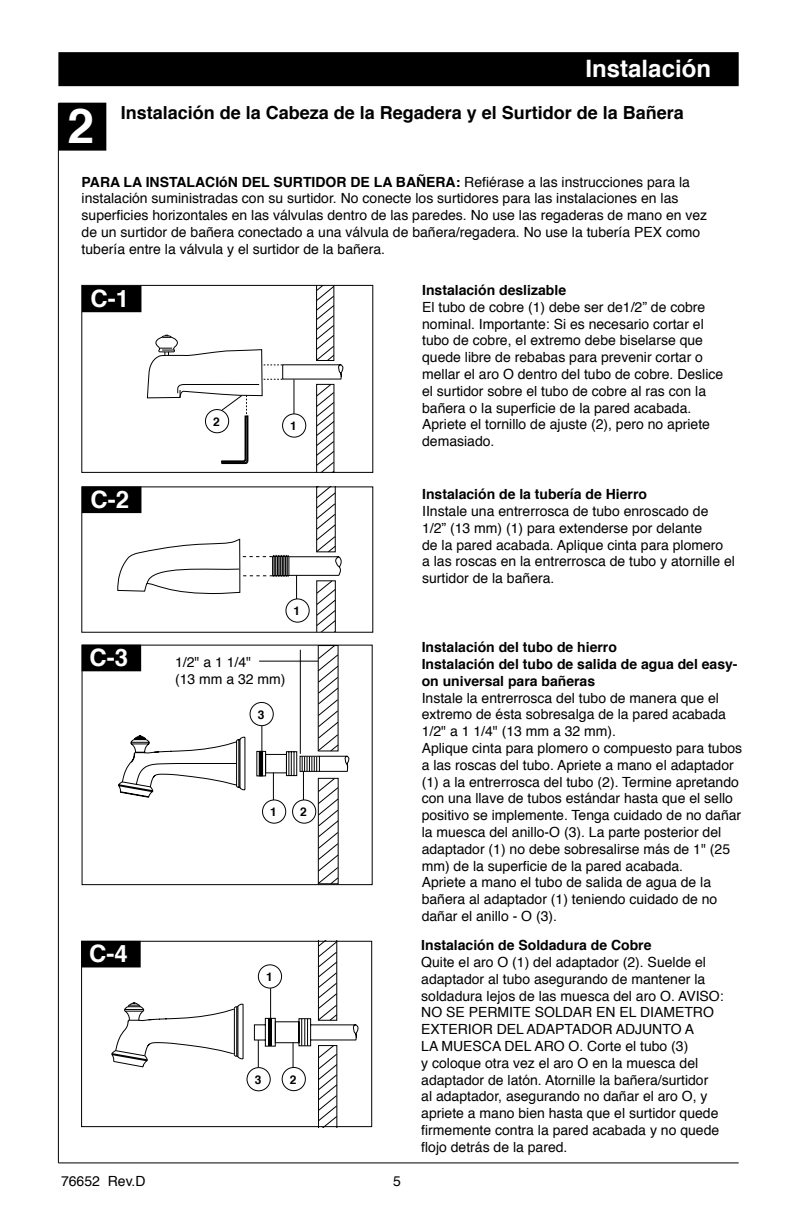
<style>
.page{position:relative;width:792px;height:1224px;background:#fff}
.page>*{position:absolute;margin:0;border:0;box-sizing:border-box;transform-origin:0 0}
.t1{font:700 48px "Helvetica";color:#fff}
.t2{font:700 24px "Helvetica";color:#fff}
.t3{font:700 18px "Helvetica";color:#000}
.t4{font:14px/16.8px "Helvetica";color:#000}
.t5{font:700 14px/16.8px "Helvetica";color:#000}
.t6{font:700 12px "Helvetica";color:#000}
.s1{font-weight:700}
</style>
<div class="page">
<div style="left:59px;top:53px;width:679px;height:32px;background:#000"></div>
<div style="left:58px;top:52px;width:681px;height:34px;border:2px solid #000"></div>
<div style="left:59px;top:104px;width:46px;height:46px;background:#000"></div>
<div style="left:58px;top:103px;width:48px;height:48px;border:2px solid #000"></div>
<hr style="left:58px;top:103px;width:1px;height:1060px;background:#000">
<hr style="left:58px;top:1162px;width:681px;height:1px;background:#000">
<svg style="left:147px;top:287px;width:196px;height:184px"></svg>
<svg style="left:117px;top:488px;width:225px;height:143px"></svg>
<div style="left:83px;top:487px;width:57px;height:25px;background:#000"></div>
<div style="left:82px;top:486px;width:59px;height:27px;border:2px solid #000"></div>
<div style="left:83px;top:287px;width:57px;height:24px;background:#000"></div>
<div style="left:82px;top:286px;width:59px;height:26px;border:2px solid #000"></div>
<div style="left:81px;top:285px;width:292px;height:188px;border:1px solid #000"></div>
<svg style="left:205px;top:410px;width:24px;height:23px"></svg>
<div style="left:205px;top:409px;width:24px;height:24px;border:1px solid #000;border-radius:50%"></div>
<div style="left:211px;top:415px;width:12px;height:13px;background:#fff"></div>
<div style="left:283px;top:414px;width:23px;height:23px;background:#fff;border-radius:50%"></div>
<div style="left:282px;top:413px;width:24px;height:25px;border:1px solid #000;border-radius:50%"></div>
<svg style="left:286px;top:599px;width:23px;height:23px"></svg>
<div style="left:285px;top:598px;width:25px;height:25px;border:1px solid #000;border-radius:50%"></div>
<div style="left:292px;top:604px;width:11px;height:13px;background:#fff"></div>
<div style="left:83px;top:646px;width:57px;height:24px;background:#000"></div>
<div style="left:82px;top:645px;width:59px;height:26px;border:2px solid #000"></div>
<div style="left:82px;top:645px;width:291px;height:240px;border:1px solid #000"></div>
<svg style="left:118px;top:645px;width:233px;height:239px"></svg>
<div style="left:263px;top:800px;width:23px;height:23px;background:#fff;border-radius:50%"></div>
<div style="left:262px;top:799px;width:24px;height:25px;border:1px solid #000;border-radius:50%"></div>
<div style="left:293px;top:800px;width:23px;height:23px;background:#fff;border-radius:50%"></div>
<div style="left:292px;top:799px;width:24px;height:25px;border:1px solid #000;border-radius:50%"></div>
<svg style="left:250px;top:702px;width:23px;height:24px"></svg>
<div style="left:250px;top:702px;width:24px;height:24px;border:1px solid #000;border-radius:50%"></div>
<div style="left:256px;top:708px;width:12px;height:13px;background:#fff"></div>
<svg style="left:81px;top:967px;width:291px;height:161px"></svg>
<svg style="left:254px;top:943px;width:106px;height:185px"></svg>
<hr style="left:270px;top:988px;width:1px;height:30px;background:#000">
<div style="left:82px;top:942px;width:58px;height:24px;background:#000"></div>
<div style="left:81px;top:941px;width:60px;height:26px;border:2px solid #000"></div>
<div style="left:81px;top:941px;width:291px;height:186px;border:1px solid #000"></div>
<svg style="left:258px;top:965px;width:24px;height:23px"></svg>
<div style="left:258px;top:964px;width:24px;height:25px;border:1px solid #000;border-radius:50%"></div>
<div style="left:264px;top:970px;width:12px;height:13px;background:#fff"></div>
<svg style="left:282px;top:1067px;width:23px;height:24px"></svg>
<div style="left:282px;top:1067px;width:24px;height:24px;border:1px solid #000;border-radius:50%"></div>
<div style="left:288px;top:1073px;width:12px;height:13px;background:#fff"></div>
<div style="left:247px;top:1068px;width:23px;height:23px;background:#fff;border-radius:50%"></div>
<div style="left:247px;top:1067px;width:24px;height:24px;border:1px solid #000;border-radius:50%"></div>
<h1 class="t1" style="left:67px;top:87px;width:28px">2</h1>
<h2 class="t2" style="left:586px;top:49px;width:127px">Instalación</h2>
<p class="t3" style="left:121px;top:98px;width:565px">Instalación de la Cabeza de la Regadera y el Surtidor de la Bañera</p>
<p class="t4" style="left:82px;top:174px;width:627px"><span class="s1">PARA LA INSTALACIóN DEL SURTIDOR DE LA BAÑERA:</span> Refiérase a las instrucciones para la instalación suministradas con su surtidor. No conecte los surtidores para las instalaciones en las superficies horizontales en las válvulas dentro de las paredes. No use las regaderas de mano en vez de un surtidor de bañera conectado a una válvula de bañera/regadera. No use la tubería PEX como tubería entre la válvula y el surtidor de la bañera.</p>
<p class="t5" style="left:422px;top:282px;width:145px">Instalación deslizable</p>
<p class="t4" style="left:422px;top:299px;width:303px">El tubo de cobre (1) debe ser de1/2” de cobre nominal. Importante: Si es necesario cortar el tubo de cobre, el extremo debe biselarse que quede libre de rebabas para prevenir cortar o mellar el aro O dentro del tubo de cobre. Deslice el surtidor sobre el tubo de cobre al ras con la bañera o la superficie de la pared acabada.<br>Apriete el tornillo de ajuste (2), pero no apriete demasiado.</p>
<h2 class="t2" style="left:90px;top:279px;width:40px">C-1</h2>
<p class="t6" style="left:213px;top:412px;width:8px">2</p>
<p class="t6" style="left:290px;top:416px;width:8px">1</p>
<h2 class="t2" style="left:91px;top:480px;width:40px">C-2</h2>
<p class="t5" style="left:422px;top:486px;width:226px">Instalación de la tubería de Hierro</p>
<p class="t4" style="left:422px;top:503px;width:314px">IInstale una entrerrosca de tubo enroscado de 1/2” (13 mm) (1) para extenderse por delante<br>de la pared acabada. Aplique cinta para plomero<br>a las roscas en la entrerrosca de tubo y atornille el surtidor de la bañera.</p>
<p class="t6" style="left:294px;top:601px;width:8px">1</p>
<h2 class="t2" style="left:90px;top:638px;width:40px">C-3</h2>
<p class="t4" style="left:175px;top:654px;width:112px">1/2" a 1 1/4"<br>(13 mm a 32 mm)</p>
<p class="t6" style="left:258px;top:705px;width:8px">3</p>
<p class="t6" style="left:270px;top:802px;width:8px">1</p>
<p class="t6" style="left:300px;top:802px;width:8px">2</p>
<p class="t5" style="left:422px;top:639px;width:317px">Instalación del tubo de hierro<br>Instalación del tubo de salida de agua del easy&shy;on universal para bañeras</p>
<p class="t4" style="left:422px;top:690px;width:322px">Instale la entrerrosca del tubo de manera que el extremo de ésta sobresalga de la pared acabada 1/2" a 1 1/4" (13 mm a 32 mm).<br>Aplique cinta para plomero o compuesto para tubos a las roscas del tubo. Apriete a mano el adaptador (1) a la entrerrosca del tubo (2). Termine apretando con una llave de tubos estándar hasta que el sello positivo se implemente. Tenga cuidado de no dañar la muesca del anillo-O (3). La parte posterior del adaptador (1) no debe sobresalirse más de 1" (25 mm) de la superficie de la pared acabada.<br>Apriete a mano el tubo de salida de agua de la bañera al adaptador (1) teniendo cuidado de no dañar el anillo - O (3).</p>
<h2 class="t2" style="left:89px;top:934px;width:40px">C-4</h2>
<p class="t6" style="left:266px;top:967px;width:8px">1</p>
<p class="t6" style="left:255px;top:1070px;width:8px">3</p>
<p class="t6" style="left:290px;top:1070px;width:8px">2</p>
<p class="t5" style="left:421px;top:937px;width:232px">Instalación de Soldadura de Cobre</p>
<p class="t4" style="left:421px;top:954px;width:304px">Quite el aro O (1) del adaptador (2). Suelde el adaptador al tubo asegurando de mantener la soldadura lejos de las muesca del aro O. AVISO:<br>NO SE PERMITE SOLDAR EN EL DIAMETRO EXTERIOR DEL ADAPTADOR ADJUNTO A<br>LA MUESCA DEL ARO O. Corte el tubo (3)<br>y coloque otra vez el aro O en la muesca del adaptador de latón. Atornille la bañera/surtidor<br>al adaptador, asegurando no dañar el aro O, y apriete a mano bien hasta que el surtidor quede firmemente contra la pared acabada y no quede flojo detrás de la pared.</p>
<p class="t4" style="left:61px;top:1173px;width:86px">76652 Rev.D</p>
<p class="t4" style="left:393px;top:1173px;width:9px">5</p>
</div>
